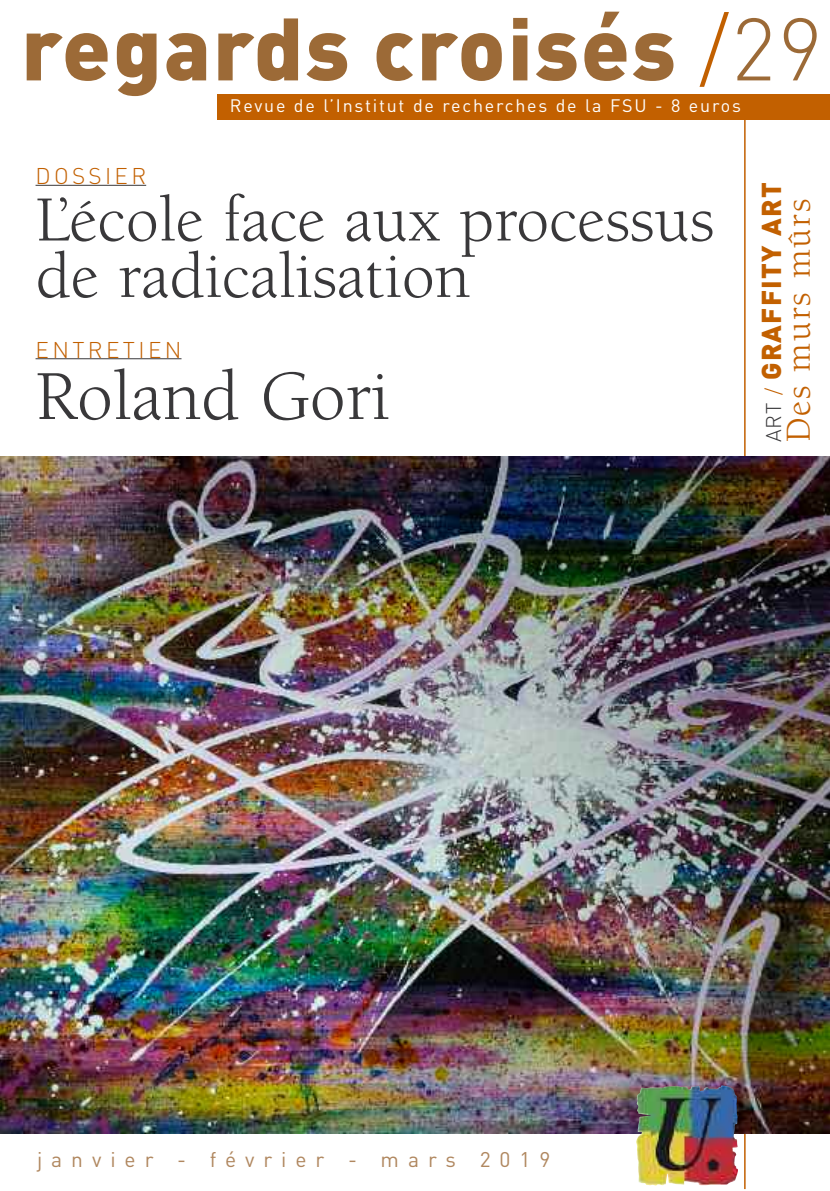
<style>
.page{position:relative;width:830px;height:1191px;background:#fff}
.page>*{position:absolute;margin:0;border:0;box-sizing:border-box;transform-origin:0 0}
.t1{font:900 87px "DIN";letter-spacing:.025em;color:#9c6a37}
.t2{font:72px "Berkeley";color:#39383a}
.t3{font:66px/56.4px "Berkeley";color:#39383a}
.t4{font:36px "Berkeley";letter-spacing:.05em;color:#c26000}
.t5{font:900 27px "DIN";letter-spacing:.05em;color:#c26000}
.t6{font:300 22.5px "DIN";letter-spacing:.15em;color:#c26000}
.t7{font:21px "DIN";letter-spacing:.425em;color:#b0875f}
.t8{font:17.85px "DIN";letter-spacing:.1em;color:#fff}
.s1{font-weight:300;color:#c26000}
.s2{font-weight:300}
.s3{font-weight:300;font-size:21px;color:#39383a}
.s4{font-weight:300;font-size:21px}
</style>
<div class="page">
<hr style="left:36px;top:185px;width:110px;height:1px;background:#39383a">
<hr style="left:36px;top:358px;width:145px;height:1px;background:#39383a">
<div style="left:217px;top:95px;width:612px;height:25px;background:#c26000"></div>
<hr style="left:743px;top:106px;width:2px;height:1083px;background:#c26000">
<img style="left:0;top:456px;width:829px;height:677px">
<img style="left:636px;top:1085px;width:101px;height:100px">
<h1 class="t1" style="left:21px;top:-1px;width:802px">regards croisés <span class="s1">/</span><span class="s2">29</span></h1>
<p class="t8" style="left:230px;top:96px;width:512px">Revue de l’Institut de recherches de la FSU - 8 euros</p>
<p class="t6" style="left:36px;top:163px;width:112px">DOSSIER</p>
<h3 class="t3" style="left:36px;top:197px;width:680px">L’école face aux processus de radicalisation</h3>
<p class="t6" style="left:36px;top:337px;width:147px">ENTRETIEN</p>
<h2 class="t2" style="left:36px;top:368px;width:355px">Roland Gori</h2>
<h3 class="t5" style="left:755px;top:442px;width:262px;rotate:-90deg"><span class="s3">ART</span> <span class="s4">/</span> GRAFFITY ART</h3>
<h3 class="t4" style="left:784px;top:442px;width:245px;rotate:-90deg">Des murs mûrs</h3>
<p class="t7" style="left:37px;top:1147px;width:514px">janvier - février - mars 2019</p>
</div>
